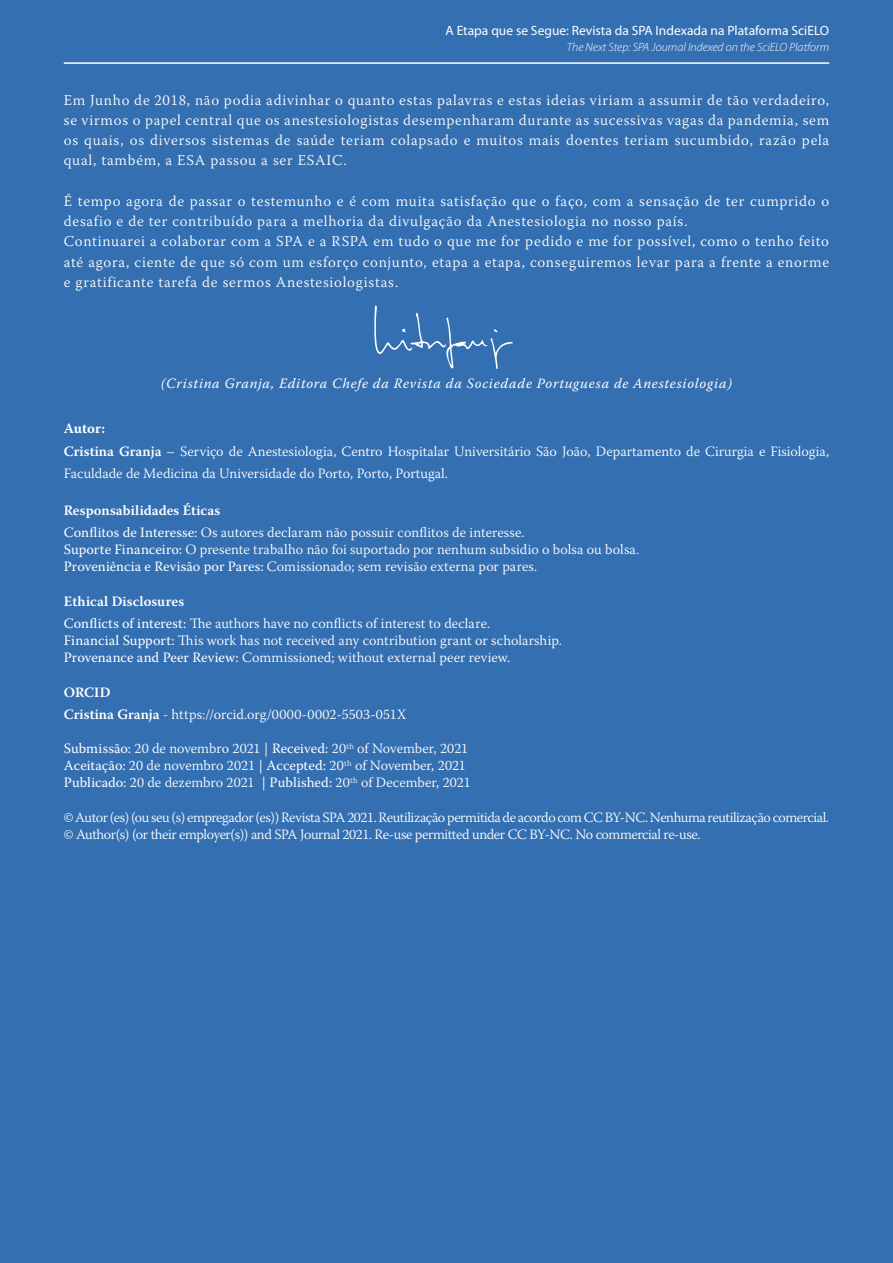
<style>
.page{position:relative;width:893px;height:1263px;background:#346fb2}
.page>*{position:absolute;margin:0;border:0;box-sizing:border-box;transform-origin:0 0}
.t1{font:300 15px/20.2px "Warnock Pro";letter-spacing:.05em;color:#fff;text-align:justify}
.t2{font:300 14.25px/22.5px "Warnock Pro";color:#fff}
.t3{font:300 14.25px/17.1px "Warnock Pro";letter-spacing:-.03em;color:#fff}
.t4{font:italic 14.25px "Warnock Pro";letter-spacing:.05em;color:#fff}
.t5{font:13.5px "Myriad Pro";color:#fff}
.t6{font:italic 300 12px "Myriad Pro";color:#fff}
.s1{font-weight:700}
.s2{font-weight:600}
.s3{font-weight:400}
</style>
<div class="page">
<hr style="left:64px;top:62px;width:765px;height:2px;background:#fff">
<svg style="left:374px;top:306px;width:139px;height:63px"></svg>
<p class="t5" style="left:446px;top:23px;width:385px">A Etapa que se Segue: Revista da SPA Indexada na Plataforma SciELO</p>
<p class="t6" style="left:567px;top:40px;width:264px">The Next Step: SPA Journal Indexed on the SciELO Platform</p>
<p class="t1" style="left:64px;top:89px;width:767px">Em Junho de 2018, não podia adivinhar o quanto estas palavras e estas ideias viriam a assumir de tão verdadeiro, se virmos o papel central que os anestesiologistas desempenharam durante as sucessivas vagas da pandemia, sem os quais, os diversos sistemas de saúde teriam colapsado e muitos mais doentes teriam sucumbido, razão pela qual, também, a ESA passou a ser ESAIC.</p>
<p class="t1" style="left:64px;top:191px;width:767px;text-align:left">É tempo agora de passar o testemunho e é com muita satisfação que o faço, com a sensação de ter cumprido o desafio e de ter contribuído para a melhoria da divulgação da Anestesiologia no nosso país.<br>Continuarei a colaborar com a SPA e a RSPA em tudo o que me for pedido e me for possível, como o tenho feito até agora, ciente de que só com um esforço conjunto, etapa a etapa, conseguiremos levar para a frente a enorme e gratificante tarefa de sermos Anestesiologistas.</p>
<p class="t4" style="left:161px;top:375px;width:572px">(Cristina Granja, Editora Chefe da Revista da Sociedade Portuguesa de Anestesiologia)</p>
<p class="t2" style="left:64px;top:417px;width:767px"><span class="s1">Autor:<br></span><span class="s2">Cristina Granja</span> – Serviço de Anestesiologia, Centro Hospitalar Universitário São João, Departamento de Cirurgia e Fisiologia,<br>Faculdade de Medicina da Universidade do Porto, Porto, Portugal.</p>
<p class="t2" style="left:64px;top:498px;width:462px"><span class="s2">Responsabilidades Éticas<br></span><span class="s3">Conflitos de Interesse:</span> Os autores declaram não possuir conflitos de interesse.</p>
<p class="t2" style="left:64px;top:541px;width:577px;line-height:17.1px"><span class="s3">Suporte Financeiro:</span> O presente trabalho não foi suportado por nenhum subsidio o bolsa ou bolsa.<br><span class="s3">Proveniência e Revisão por Pares:</span> Comissionado; sem revisão externa por pares.</p>
<p class="t2" style="left:64px;top:589px;width:428px"><span class="s2">Ethical Disclosures<br></span><span class="s3">Conflicts of interest:</span> The authors have no conflicts of interest to declare.</p>
<p class="t2" style="left:64px;top:632px;width:499px;line-height:17.1px"><span class="s3">Financial Support:</span> This work has not received any contribution grant or scholarship.<br><span class="s3">Provenance and Peer Review:</span> Commissioned; without external peer review.</p>
<p class="t2" style="left:64px;top:680px;width:344px"><span class="s2">ORCID<br>Cristina Granja</span> - https://orcid.org/0000-0002-5503-051X</p>
<p class="t2" style="left:64px;top:740px;width:408px;line-height:17.1px"><span class="s3">Submissão:</span> 20 de novembro 2021 | <span class="s3">Received:</span> 20<sup>th</sup> of November, 2021<br><span class="s3">Aceitação:</span> 20 de novembro 2021 | <span class="s3">Accepted:</span> 20<sup>th</sup> of November, 2021<br><span class="s3">Publicado:</span> 20 de dezembro 2021 | <span class="s3">Published:</span> 20<sup>th</sup> of December, 2021</p>
<p class="t3" style="left:64px;top:808px;width:767px">© Autor (es) (ou seu (s) empregador (es)) Revista SPA 2021. Reutilização permitida de acordo com CC BY-NC. Nenhuma reutilização comercial. © Author(s) (or their employer(s)) and SPA Journal 2021. Re-use permitted under CC BY-NC. No commercial re-use.</p>
</div>
